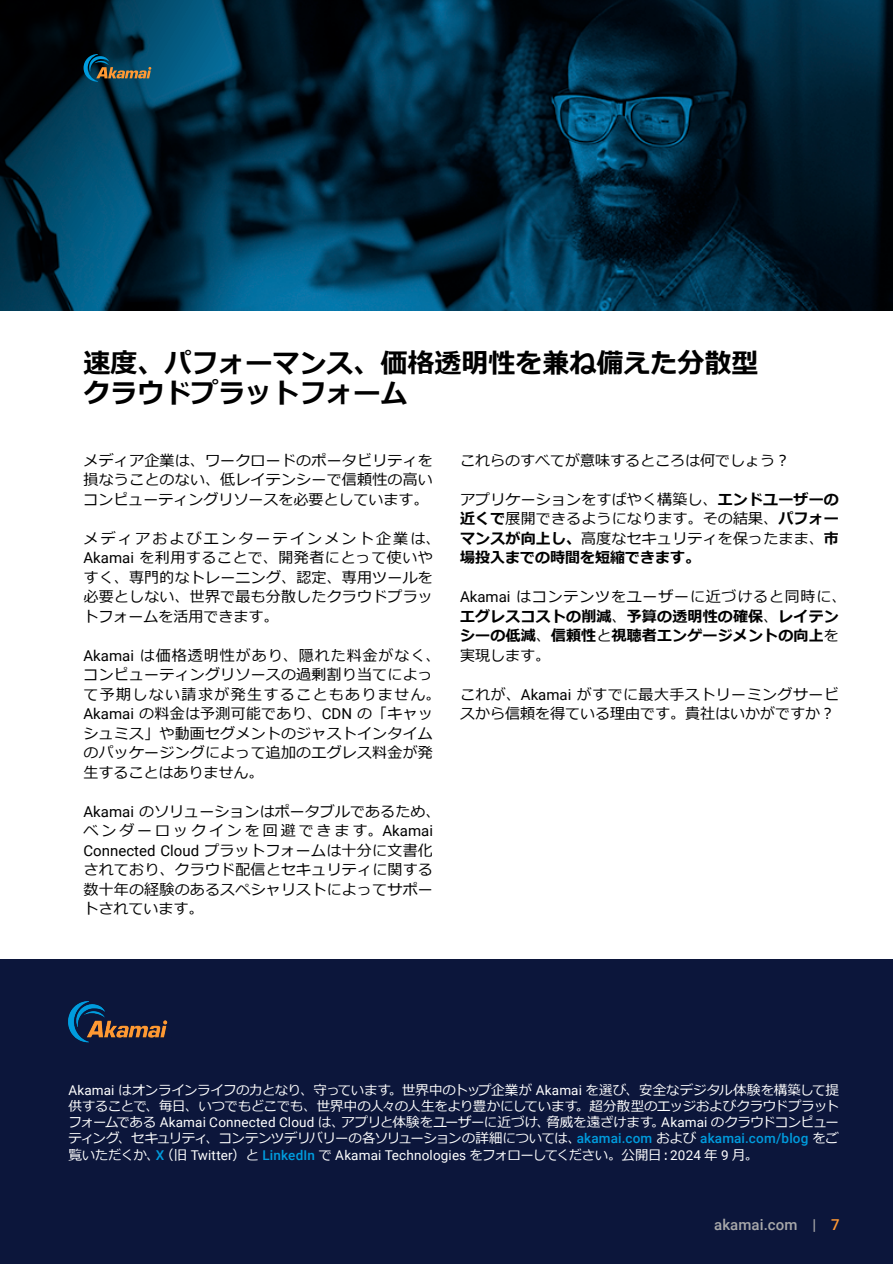
<style>
.page{position:relative;width:893px;height:1264px;background:#fff}
.page>*{position:absolute;margin:0;border:0;box-sizing:border-box;transform-origin:0 0}
.Heading_3{font:700 27px/30px "Meiryo";color:#000}
.Body_Text{font:15px/19.5px "Meiryo";letter-spacing:.015em;color:#000}
.Body_Text-2{font:700 15px/19.5px "Meiryo";letter-spacing:.01em;color:#000}
.t1{font:500 15px "Roboto";letter-spacing:.01em;color:#a8a8aa}
.t2{font:13.5px/16.4px "Meiryo";letter-spacing:-.05em;color:#fff;text-align:justify}
.s1{font-family:"Roboto"}
.s2{font-weight:700}
.s3{font-family:"Roboto";font-weight:400}
.s4{font-weight:400}
.s5{font-family:"Roboto";font-weight:500;color:#009cde}
.s6{color:#f93}
</style>
<div class="page">
<div style="left:0;top:959px;width:893px;height:304px;background:#0c163b"></div>
<img style="left:68px;top:1001px;width:100px;height:42px">
<svg style="left:0;top:0;width:893px;height:310px;background:#00283d"></svg>
<svg style="left:84px;top:54px;width:67px;height:28px;background:#2b525b"></svg>
<p class="Heading_3" style="left:84px;top:349px;width:677px">速度、パフォーマンス、価格透明性を兼ね備えた分散型クラウドプラットフォーム</p>
<p class="Body_Text" style="left:84px;top:451px;width:351px;text-align:justify">メディア企業は、ワークロードのポータビリティを損なうことのない、低レイテンシーで信頼性の高いコンピューティングリソースを必要としています。</p>
<p class="Body_Text" style="left:84px;top:529px;width:358px">メディアおよびエンターテインメント企業は、<br><span class="s1">Akamai</span> を利用することで、開発者にとって使いやすく、専門的なトレーニング、認定、専用ツールを必要としない、世界で最も分散したクラウドプラットフォームを活用できます。</p>
<p class="Body_Text" style="left:84px;top:646px;width:359px"><span class="s1">Akamai</span> は価格透明性があり、隠れた料金がなく、コンピューティングリソースの過剰割り当てによって予期しない請求が発生することもありません。<br><span class="s1">Akamai</span> の料金は予測可能であり、<span class="s1">CDN</span> の「キャッシュミス」や動画セグメントのジャストインタイムのパッケージングによって追加のエグレス料金が発生することはありません。</p>
<p class="Body_Text" style="left:84px;top:802px;width:358px"><span class="s1">Akamai</span> のソリューションはポータブルであるため、ベンダーロックインを回避できます。<span class="s1">Akamai<br>Connected Cloud</span> プラットフォームは十分に文書化されており、クラウド配信とセキュリティに関する数十年の経験のあるスペシャリストによってサポートされています。</p>
<p class="Body_Text" style="left:460px;top:451px;width:331px">これらのすべてが意味するところは何でしょう？</p>
<p class="Body_Text" style="left:460px;top:490px;width:380px;text-align:justify">アプリケーションをすばやく構築し、<span class="s2">エンドユーザーの近くで</span>展開できるようになります。その結果、<span class="s2">パフォーマンスが向上し、</span>高度なセキュリティを保ったまま、<span class="s2">市場投入までの時間を短縮できます。</span></p>
<p class="Body_Text-2" style="left:460px;top:587px;width:388px"><span class="s3">Akamai</span> <span class="s4">はコンテンツをユーザーに近づけると同時に、</span>エグレスコストの削減<span class="s4">、</span>予算の透明性の確保<span class="s4">、</span>レイテンシーの低減<span class="s4">、</span>信頼性<span class="s4">と</span>視聴者エンゲージメントの向上<span class="s4">を実現します。</span></p>
<p class="Body_Text" style="left:460px;top:685px;width:380px">これが、<span class="s1">Akamai</span> がすでに最大手ストリーミングサービスから信頼を得ている理由です。貴社はいかがですか？</p>
<p class="t2" style="left:68px;top:1081px;width:772px"><span class="s1">Akamai</span> はオンラインライフの力となり、守っています。世界中のトップ企業が <span class="s1">Akamai</span> を選び、安全なデジタル体験を構築して提供することで、毎日、いつでもどこでも、世界中の人々の人生をより豊かにしています。超分散型のエッジおよびクラウドプラットフォームである <span class="s1">Akamai Connected Cloud</span> は、アプリと体験をユーザーに近づけ、脅威を遠ざけます。<span class="s1">Akamai</span> のクラウドコンピューティング、セキュリティ、コンテンツデリバリーの各ソリューションの詳細については、<span class="s5">akamai.com</span> および <span class="s5">akamai.com/blog</span> をご覧いただくか、<span class="s5">X</span>（旧 <span class="s1">Twitter</span>）と <span class="s5">LinkedIn</span> で <span class="s1">Akamai Technologies</span> をフォローしてください。公開日：<span class="s1">2024</span> 年 <span class="s1">9</span> 月。</p>
<p class="t1" style="left:714px;top:1214px;width:127px">akamai.com | <span class="s6">7</span></p>
</div>
